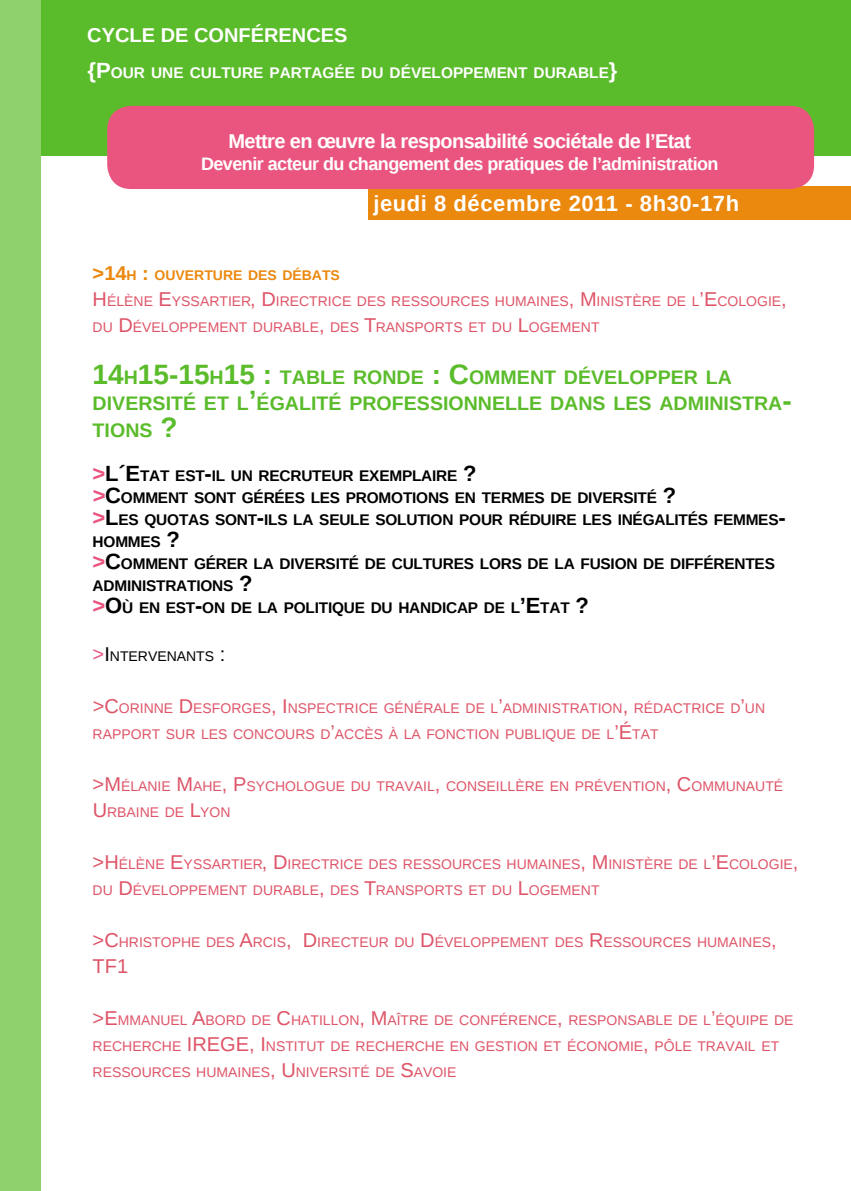
<style>
.page{position:relative;width:851px;height:1191px;background:#fff}
.page>*{position:absolute;margin:0;border:0;box-sizing:border-box;transform-origin:0 0}
.t1{font:700 28px "Liberation Sans";color:#5bbc2b}
.t2{font:700 22px "Liberation Sans";letter-spacing:.025em;color:#fff}
.t3{font:700 22px "Liberation Sans";color:#000}
.t4{font:700 20px "Liberation Sans";letter-spacing:-.03em;color:#fff}
.t5{font:700 20px "Liberation Sans";color:#fff}
.t6{font:20px "Liberation Sans";color:#de5569}
.t7{font:700 19.6px "Liberation Sans";color:#5bbc2b}
.t8{font:700 18px "Liberation Sans";letter-spacing:-.03em;color:#fff}
.t9{font:700 15.4px/22px "Liberation Sans";letter-spacing:-.015em;color:#000}
.t10{font:700 15.4px "Liberation Sans";color:#fff}
.t11{font:14px/26px "Liberation Sans";color:#de5569}
.t12{font:700 14px "Liberation Sans";color:#eb880e}
.t13{font:14px "Liberation Sans";color:#000}
.s1{font-style:inherit}
.s2{font-size:22px}
.s3{font-size:20px}
.s4{font-weight:700;color:#eb880e}
.s5{font-size:28px}
.s6{font-size:22px;color:#ea5580}
.s7{font-size:20px;color:#ea5580}
</style>
<div class="page">
<div style="left:0;top:0;width:41px;height:1191px;background:#8ed16d"></div>
<div style="left:41px;top:0;width:809px;height:156px;background:#5bbc2b"></div>
<div style="left:367px;top:186px;width:483px;height:34px;background:#eb880e"></div>
<div style="left:107px;top:106px;width:707px;height:83px;background:#ea5580;border-radius:24px"></div>
<h3 class="t5" style="left:87px;top:21px;width:262px">CYCLE DE CONF<span class="s1">é</span>RENCES</h3>
<p class="t10" style="left:87px;top:62px;width:345px"><span class="s2">{P</span>OUR UNE CULTURE PARTAGÉE DU DÉVELOPPE</p>
<p class="t10" style="left:484px;top:62px;width:135px">MENT DURABLE<span class="s2">}</span></p>
<h3 class="t4" style="left:228px;top:127px;width:464px">Mettre en œuvre la responsabilité sociétale de l’Etat</h3>
<p class="t8" style="left:201px;top:151px;width:519px">Devenir acteur du changement des pratiques de l’administration</p>
<h2 class="t2" style="left:373px;top:188px;width:367px">jeudi 8 décembre 2011 - 8h30-17h</h2>
<p class="t12" style="left:93px;top:266px;width:166px"><span class="s3">&gt;14</span>H <span class="s3">:</span> OUVERTURE DES</p>
<p class="t11" style="left:93px;top:263px;width:695px;text-indent:190px"><span class="s4">DÉBATS<br></span><span class="s3">H</span> ÉLÈNE <span class="s3">E</span>YSSARTIER<span class="s3">, D</span>IRECTRICE DES RESSOURCES HUMAINES<span class="s3">, M</span> INISTÈRE DE L<span class="s3">’E</span>COLOGIE<span class="s3">,<br></span>DU <span class="s3">D</span>ÉVELOPPEMENT DURABLE<span class="s3">,</span> DES <span class="s3">T</span>RANSPORTS ET DU <span class="s3">L</span>OGEMENT</p>
<h3 class="t7" style="left:93px;top:364px;width:275px"><span class="s5">14</span>H<span class="s5">15-15</span>H<span class="s5">15 :</span> TABLE RONDE</h3>
<h3 class="t7" style="left:431px;top:364px;width:187px"><span class="s5">: C</span>OMMENT DÉVELOPPER</h3>
<h3 class="t7" style="left:705px;top:364px;width:28px">LA</h3>
<h3 class="t7" style="left:93px;top:390px;width:47px">DIVERS</h3>
<h3 class="t7" style="left:166px;top:390px;width:198px">ITÉ ET L<span class="s5">’</span>ÉGALITÉ PROFESS</h3>
<h3 class="t7" style="left:443px;top:390px;width:20px">IONNELLE</h3>
<h3 class="t7" style="left:550px;top:390px;width:77px">DANS LES</h3>
<h3 class="t7" style="left:659px;top:390px;width:134px">ADMINISTRA<span class="s5">-</span></h3>
<h3 class="t7" style="left:93px;top:416px;width:33px">TIONS</h3>
<h1 class="t1" style="left:160px;top:407px;width:19px">?</h1>
<p class="t9" style="left:93px;top:464px;width:178px"><span class="s6">&gt;</span><span class="s2">L´E</span>TAT EST<span class="s2">-</span>IL UN RECR</p>
<p class="t9" style="left:301px;top:464px;width:177px">UTEUR EXEMPLAIRE <span class="s2">?</span></p>
<p class="t9" style="left:93px;top:486px;width:113px"><span class="s6">&gt;</span><span class="s2">C</span>OMMENT SON</p>
<p class="t9" style="left:227px;top:486px;width:95px">T GÉRÉES LES</p>
<p class="t9" style="left:346px;top:486px;width:12px">PRO</p>
<p class="t9" style="left:378px;top:486px;width:50px">MOTIONS</p>
<p class="t9" style="left:455px;top:486px;width:159px">EN TERMES DE DIVERS</p>
<p class="t9" style="left:633px;top:486px;width:44px">ITÉ <span class="s2">?</span></p>
<p class="t9" style="left:93px;top:508px;width:134px"><span class="s6">&gt;</span><span class="s2">L</span>ES QUOTAS SON</p>
<p class="t9" style="left:248px;top:508px;width:139px">T<span class="s2">-</span>ILS LA SEULE SOL</p>
<p class="t9" style="left:406px;top:508px;width:187px">UTION POUR RÉDUIRE LES</p>
<p class="t9" style="left:617px;top:508px;width:169px">INÉGALITÉS FEMMES<span class="s2">-</span></p>
<p class="t9" style="left:93px;top:530px;width:135px">HOMMES <span class="s2">? </span><span class="s6">&gt;</span><span class="s2">C</span>OMMENT GÉRER</p>
<p class="t9" style="left:253px;top:552px;width:62px">LA DIVERS</p>
<p class="t9" style="left:335px;top:552px;width:118px">ITÉ DE CULTURES</p>
<p class="t9" style="left:479px;top:552px;width:12px">LORS</p>
<p class="t9" style="left:527px;top:552px;width:197px">DE LA FUSION DE DIFFÉREN</p>
<p class="t9" style="left:745px;top:552px;width:20px">TES</p>
<p class="t9" style="left:93px;top:574px;width:120px">ADMINISTRATIONS</p>
<h2 class="t3" style="left:239px;top:568px;width:15px">?</h2>
<p class="t9" style="left:93px;top:596px;width:202px"><span class="s6">&gt;</span><span class="s2">O</span>ÙEN EST<span class="s2">-</span>ON DE LAPOL</p>
<p class="t9" style="left:315px;top:596px;width:275px">ITIQUE DU HANDICAP DE L<span class="s2">’E</span>TAT <span class="s2">?</span></p>
<p class="t13" style="left:93px;top:648px;width:134px"><span class="s7">&gt;</span><span class="s3">I</span> NTERVENANTS <span class="s3">:</span></p>
<p class="t11" style="left:93px;top:695px;width:674px"><span class="s3">&gt;C</span>ORINNE <span class="s3">D</span>ESFORGES<span class="s3">, I</span> NSPECTRICE GÉNÉRALE DE L<span class="s3">’</span>ADMINISTRATION<span class="s3">,</span> RÉDACTRICE D<span class="s3">’</span>UN<br>RAPPORT SUR LES CONCOURS D<span class="s3">’</span>ACCÈS À LA FONCTION PUBLIQUE DE L<span class="s3">’É</span>TAT</p>
<p class="t11" style="left:93px;top:773px;width:692px"><span class="s3">&gt;M</span> ÉLANIE <span class="s3">M</span>AHE<span class="s3">, P</span>SYCHOLOGUE DU TRAVAIL<span class="s3">,</span> CONSEILLÈRE EN PRÉVENTION<span class="s3">, C</span>OMMUNAUTÉ<br><span class="s3">U</span> RBAINE DE <span class="s3">L</span>YON</p>
<p class="t11" style="left:93px;top:851px;width:707px"><span class="s3">&gt;H</span> ÉLÈNE <span class="s3">E</span>YSSARTIER<span class="s3">, D</span>IRECTRICE DES RESSOURCES HUMAINES<span class="s3">, M</span> INISTÈRE DE L<span class="s3">’E</span>COLOGIE<span class="s3">,<br></span>DU <span class="s3">D</span>ÉVELOPPEMENT DURABLE<span class="s3">,</span> DES <span class="s3">T</span>RANSPORTS ET DU <span class="s3">L</span>OGEMENT</p>
<p class="t11" style="left:93px;top:929px;width:685px"><span class="s3">&gt;C</span>HRISTOPHE DES <span class="s3">A</span>RCIS<span class="s3">, D</span>IRECTEUR DU <span class="s3">D</span>ÉVELOPPEMENT DES <span class="s3">R</span>ESSOURCES HUMAINES<span class="s3">,</span></p>
<h3 class="t6" style="left:93px;top:954px;width:37px">TF 1</h3>
<p class="t11" style="left:93px;top:1007px;width:702px"><span class="s3">&gt;E</span>MMANUEL <span class="s3">A</span>BORD DE <span class="s3">C</span>HATILLON<span class="s3">, M</span>AÎTRE DE CONFÉRENCE<span class="s3">,</span> RESPONSABLE DE L<span class="s3">’</span>ÉQUIPE DE<br>RECHERCHE <span class="s3">IREGE</span></p>
<p class="t11" style="left:93px;top:1033px;width:688px;text-indent:156px"><span class="s3">, I</span> NSTITUT DE RECHERCHE EN GESTION ET ÉCONOMIE<span class="s3">,</span> PÔLE TRAVAIL ET<br>RESSOURCES HUMAINES<span class="s3">, U</span> NIVERSITÉ DE <span class="s3">S</span>AVOIE</p>
</div>
